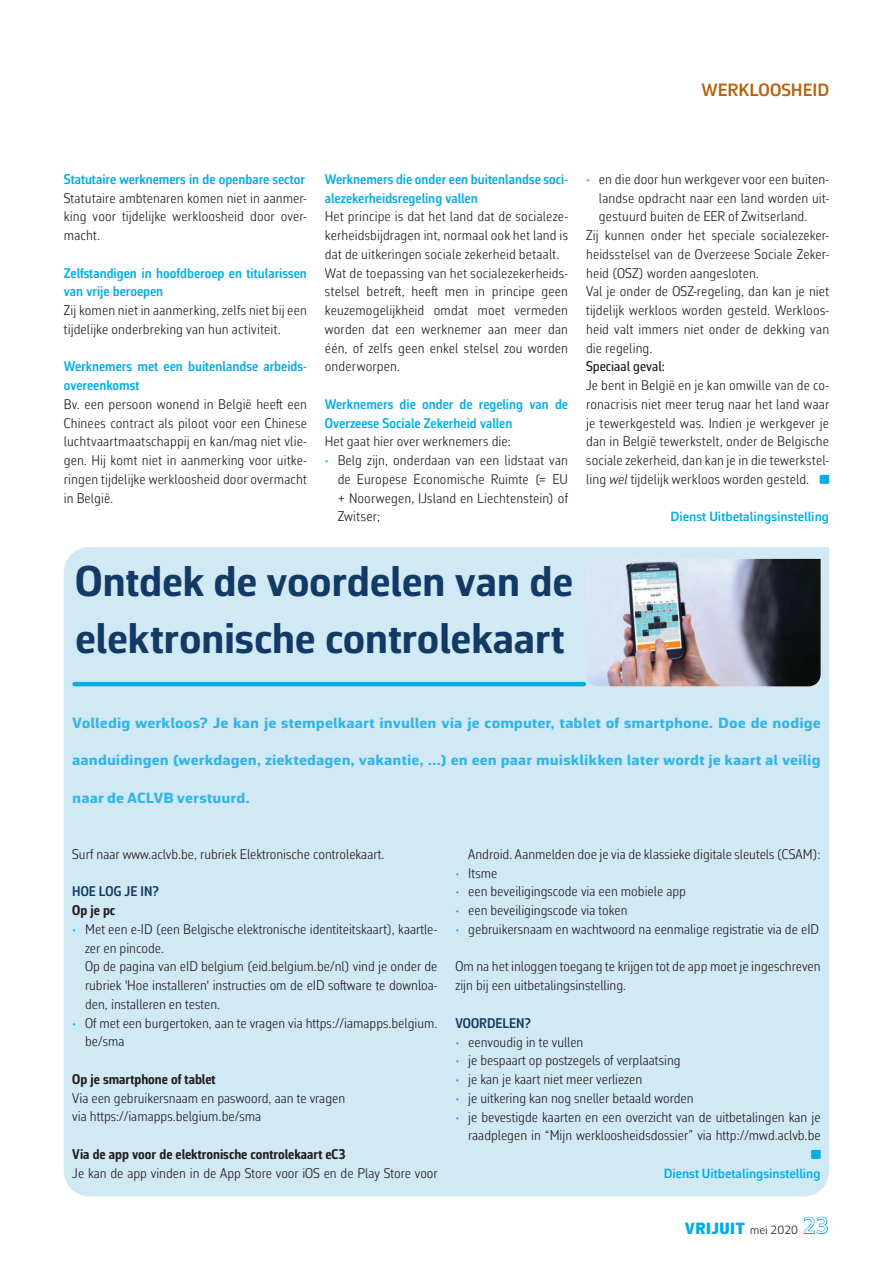
<style>
.page{position:relative;width:893px;height:1263px;background:#fff}
.page>*{position:absolute;margin:0;border:0;box-sizing:border-box;transform-origin:0 0}
.t1{font:700 43.5px/56.2px "Corbeau Pro";letter-spacing:-.005em;color:#133a64}
.t2{font:600 18px "Corbeau Pro";color:#b66211}
.t3{font:900 16.5px "Corbeau Pro";letter-spacing:.03em;color:#00ade5}
.t4{font:800 15px "Corbeau Ext Pro";letter-spacing:.005em;color:#33b6e5}
.t5{font:300 14.25px/18.8px "Corbeau Con Pro";letter-spacing:.005em;color:#231f20}
.t6{font:600 14.25px/18.8px "Corbeau Con Pro";color:#00ade5}
.t7{font:700 14.25px "Corbeau Con Pro";color:#231f20}
.t8{font:600 14.25px "Corbeau Con Pro";color:#133a64}
.t9{font:500 14.25px "Corbeau Con Pro";color:#231f20}
.t10{font:600 13.5px "Corbeau Pro";color:#00ade5}
.s1{color:#00ade5}
.s2{font-style:italic}
.s3{font-weight:300;font-size:12px;color:#231f20}
.s4{font-weight:400;font-size:22.5px}
</style>
<div class="page">
<svg style="left:820px;top:475px;width:9px;height:9px"></svg>
<div style="left:64px;top:547px;width:765px;height:649px;background:#d1e9f5"></div>
<hr style="left:75px;top:682px;width:509px;height:4px;background:#00ade5">
<svg style="left:811px;top:1150px;width:10px;height:9px"></svg>
<img style="left:586px;top:559px;width:235px;height:127px">
<p class="t2" style="left:701px;top:78px;width:129px">WERKLOOSHEID</p>
<p class="t6" style="left:64px;top:169px;width:243px">Statutaire werknemers in de openbare sector</p>
<p class="t5" style="left:64px;top:188px;width:245px;text-align:justify">Statutaire ambtenaren komen niet in aanmer&shy;king voor tijdelijke werkloosheid door over&shy;macht.</p>
<p class="t6" style="left:64px;top:263px;width:245px">Zelfstandigen in hoofdberoep en titularissen van vrije beroepen</p>
<p class="t5" style="left:64px;top:301px;width:245px">Zij komen niet in aanmerking, zelfs niet bij een tijdelijke onderbreking van hun activiteit.</p>
<p class="t6" style="left:64px;top:357px;width:245px">Werknemers met een buitenlandse arbeids&shy;overeenkomst</p>
<p class="t5" style="left:64px;top:394px;width:245px;text-align:justify">Bv. een persoon wonend in België heeft een Chinees contract als piloot voor een Chinese luchtvaartmaatschappij en kan/mag niet vlie&shy;gen. Hij komt niet in aanmerking voor uitke&shy;ringen tijdelijke werkloosheid door overmacht in België.</p>
<p class="t6" style="left:325px;top:169px;width:245px">Werknemers die onder een buitenlandse soci&shy;alezekerheidsregeling vallen</p>
<p class="t5" style="left:325px;top:207px;width:245px">Het principe is dat het land dat de socialeze&shy;kerheidsbijdragen int, normaal ook het land is dat de uitkeringen sociale zekerheid betaalt.<br>Wat de toepassing van het socialezekerheids&shy;stelsel betreft, heeft men in principe geen keuzemogelijkheid omdat moet vermeden worden dat een werknemer aan meer dan één, of zelfs geen enkel stelsel zou worden onderworpen.</p>
<p class="t6" style="left:325px;top:394px;width:245px">Werknemers die onder de regeling van de<br>Overzeese Sociale Zekerheid vallen</p>
<p class="t5" style="left:325px;top:432px;width:187px">Het gaat hier over werknemers die:</p>
<p class="t5" style="left:338px;top:451px;width:232px;text-align:justify;text-indent:-13px"><span class="s1">•</span> Belg zijn, onderdaan van een lidstaat van de Europese Economische Ruimte (= EU + Noorwegen, IJsland en Liechtenstein) of Zwitser;</p>
<p class="t5" style="left:586px;top:169px;width:245px"><span class="s1">•</span> en die door hun werkgever voor een buiten-</p>
<p class="t5" style="left:599px;top:188px;width:232px">landse opdracht naar een land worden uit-</p>
<p class="t5" style="left:599px;top:207px;width:210px">gestuurd buiten de EER of Zwitserland.</p>
<p class="t5" style="left:586px;top:226px;width:245px">Zij kunnen onder het speciale socialezeker-</p>
<p class="t5" style="left:586px;top:244px;width:245px">heidsstelsel van de Overzeese Sociale Zeker-</p>
<p class="t5" style="left:586px;top:263px;width:174px">heid (OSZ) worden aangesloten.</p>
<p class="t5" style="left:586px;top:282px;width:245px">Val je onder de OSZ-regeling, dan kan je niet</p>
<p class="t5" style="left:586px;top:301px;width:245px">tijdelijk werkloos worden gesteld. Werkloos-</p>
<p class="t5" style="left:586px;top:319px;width:245px">heid valt immers niet onder de dekking van</p>
<p class="t5" style="left:586px;top:338px;width:68px">die regeling.</p>
<p class="t9" style="left:586px;top:357px;width:80px">Speciaal geval:</p>
<p class="t5" style="left:586px;top:376px;width:245px;text-align:justify">Je bent in België en je kan omwille van de co&shy;ronacrisis niet meer terug naar het land waar je tewerkgesteld was. Indien je werkgever je dan in België tewerkstelt, onder de Belgische sociale zekerheid, dan kan je in die tewerkstel&shy;ling <span class="s2">wel</span> tijdelijk werkloos worden gesteld.</p>
<p class="t10" style="left:671px;top:508px;width:160px">Dienst Uitbetalingsinstelling</p>
<h1 class="t1" style="left:75px;top:553px;width:500px">Ontdek de voordelen van de elektronische controlekaart</h1>
<p class="t4" style="left:72px;top:712px;width:750px">Volledig werkloos? Je kan je stempelkaart invullen via je computer, tablet of smartphone. Doe de nodige</p>
<p class="t4" style="left:72px;top:750px;width:750px">aanduidingen (werkdagen, ziektedagen, vakantie, …) en een paar muisklikken later wordt je kaart al veilig</p>
<p class="t4" style="left:72px;top:787px;width:179px">naar de ACLVB verstuurd.</p>
<p class="t5" style="left:72px;top:844px;width:314px">Surf naar www.aclvb.be, rubriek Elektronische controlekaart.</p>
<p class="t8" style="left:72px;top:882px;width:88px">HOE LOG JE IN?</p>
<p class="t7" style="left:72px;top:901px;width:44px">Op je pc</p>
<p class="t5" style="left:85px;top:919px;width:354px;text-indent:-13px"><span class="s1">•</span> Met een e-ID (een Belgische elektronische identiteitskaart), kaartle&shy;zer en pincode.<br>Op de pagina van eID belgium (eid.belgium.be/nl) vind je onder de rubriek 'Hoe installeren' instructies om de eID software te downloa&shy;den, installeren en testen.</p>
<p class="t5" style="left:85px;top:1013px;width:354px;text-indent:-13px"><span class="s1">•</span> Of met een burgertoken, aan te vragen via https://iamapps.belgium. be/sma</p>
<p class="t7" style="left:72px;top:1069px;width:145px">Op je smartphone of tablet</p>
<p class="t5" style="left:72px;top:1088px;width:274px">Via een gebruikersnaam en paswoord, aan te vragen via https://iamapps.belgium.be/sma</p>
<p class="t7" style="left:72px;top:1144px;width:275px">Via de app voor de elektronische controlekaart eC3</p>
<p class="t5" style="left:72px;top:1163px;width:367px">Je kan de app vinden in de App Store voor iOS en de Play Store voor</p>
<p class="t5" style="left:468px;top:844px;width:354px">Android. Aanmelden doe je via de klassieke digitale sleutels (CSAM):</p>
<p class="t5" style="left:455px;top:863px;width:43px"><span class="s1">•</span> Itsme</p>
<p class="t5" style="left:455px;top:882px;width:232px"><span class="s1">•</span> een beveiligingscode via een mobiele app</p>
<p class="t5" style="left:455px;top:901px;width:174px"><span class="s1">•</span> een beveiligingscode via token</p>
<p class="t5" style="left:455px;top:919px;width:365px"><span class="s1">•</span> gebruikersnaam en wachtwoord na eenmalige registratie via de eID</p>
<p class="t5" style="left:455px;top:957px;width:367px">Om na het inloggen toegang te krijgen tot de app moet je ingeschreven zijn bij een uitbetalingsinstelling.</p>
<p class="t8" style="left:455px;top:1013px;width:77px">VOORDELEN?</p>
<p class="t5" style="left:455px;top:1032px;width:129px"><span class="s1">•</span> eenvoudig in te vullen</p>
<p class="t5" style="left:455px;top:1051px;width:227px"><span class="s1">•</span> je bespaart op postzegels of verplaatsing</p>
<p class="t5" style="left:455px;top:1069px;width:188px"><span class="s1">•</span> je kan je kaart niet meer verliezen</p>
<p class="t5" style="left:455px;top:1088px;width:240px"><span class="s1">•</span> je uitkering kan nog sneller betaald worden</p>
<p class="t5" style="left:455px;top:1107px;width:367px;text-align:right"><span class="s1">•</span> je bevestigde kaarten en een overzicht van de uitbetalingen kan je raadplegen in “Mijn werkloosheidsdossier” via http://mwd.aclvb.be</p>
<p class="t10" style="left:664px;top:1164px;width:158px">Dienst Uitbetalingsinstelling</p>
<p class="t3" style="left:685px;top:1217px;width:146px">VRIJUIT <span class="s3">mei 2020</span> <span class="s4">23</span></p>
</div>
